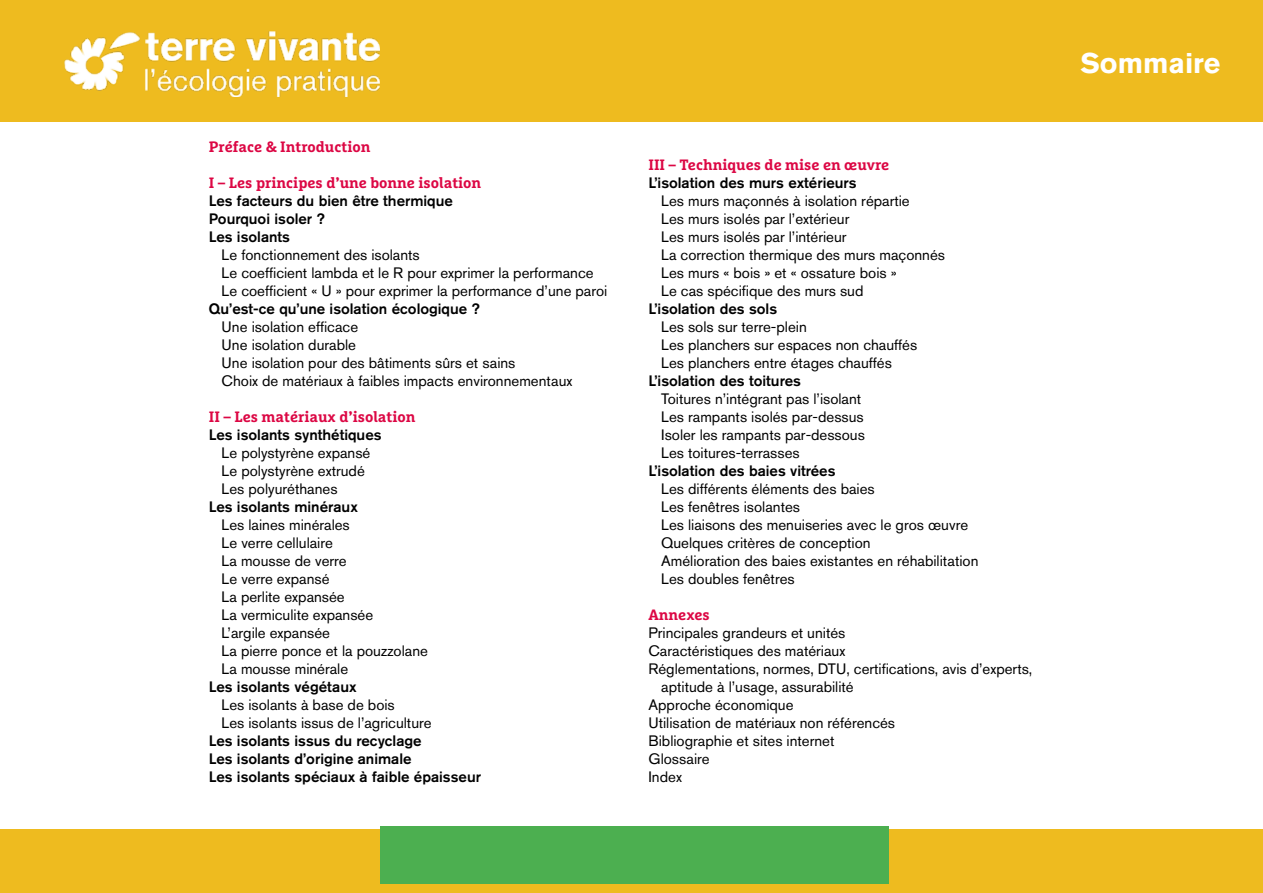
<style>
.page{position:relative;width:1263px;height:893px;background:#fff}
.page>*{position:absolute;margin:0;border:0;box-sizing:border-box;transform-origin:0 0}
.t1{font:700 28.35px "Akzidenz Grotesk Pro";color:#fff}
.t2{font:15px/18px "Akzidenz Grotesk Pro";color:#000}
.t3{font:500 15px/18px "Akzidenz Grotesk Pro";color:#000}
.t4{font:700 15px "Marselis Slab Pro";color:#dc0744}
</style>
<div class="page">
<div style="left:0;top:0;width:1263px;height:121px;background:#eebb1f"></div>
<div style="left:0;top:829px;width:1263px;height:64px;background:#eebb1f"></div>
<img style="left:64px;top:31px;width:315px;height:66px">
<div style="left:380px;top:827px;width:508px;height:57px;background:#4caf50"></div>
<p class="t4" style="left:209px;top:137px;width:163px">Préface &amp; Introduction</p>
<p class="t4" style="left:209px;top:173px;width:274px">I – Les principes d’une bonne isolation</p>
<p class="t3" style="left:209px;top:191px;width:246px">Les facteurs du bien être thermique<br>Pourquoi isoler ?<br>Les isolants</p>
<p class="t2" style="left:222px;top:245px;width:387px">Le fonctionnement des isolants<br>Le coefficient lambda et le R pour exprimer la performance<br>Le coefficient « U » pour exprimer la performance d’une paroi</p>
<p class="t3" style="left:209px;top:299px;width:273px">Qu’est-ce qu’une isolation écologique ?</p>
<p class="t2" style="left:222px;top:317px;width:352px">Une isolation efficace<br>Une isolation durable<br>Une isolation pour des bâtiments sûrs et sains<br>Choix de matériaux à faibles impacts environnementaux</p>
<p class="t4" style="left:209px;top:407px;width:208px">II – Les matériaux d’isolation</p>
<p class="t3" style="left:209px;top:425px;width:174px">Les isolants synthétiques</p>
<p class="t2" style="left:222px;top:443px;width:150px">Le polystyrène expansé<br>Le polystyrène extrudé<br>Les polyuréthanes</p>
<p class="t3" style="left:209px;top:497px;width:150px">Les isolants minéraux</p>
<p class="t2" style="left:222px;top:515px;width:208px">Les laines minérales<br>Le verre cellulaire<br>La mousse de verre<br>Le verre expansé<br>La perlite expansée<br>La vermiculite expansée<br>L’argile expansée<br>La pierre ponce et la pouzzolane<br>La mousse minérale</p>
<p class="t3" style="left:209px;top:677px;width:149px">Les isolants végétaux</p>
<p class="t2" style="left:222px;top:695px;width:212px">Les isolants à base de bois<br>Les isolants issus de l’agriculture</p>
<p class="t3" style="left:209px;top:731px;width:274px">Les isolants issus du recyclage<br>Les isolants d’origine animale<br>Les isolants spéciaux à faible épaisseur</p>
<p class="t4" style="left:648px;top:155px;width:242px">III – Techniques de mise en œuvre</p>
<p class="t3" style="left:648px;top:173px;width:210px">L’isolation des murs extérieurs</p>
<p class="t2" style="left:661px;top:191px;width:285px">Les murs maçonnés à isolation répartie<br>Les murs isolés par l’extérieur<br>Les murs isolés par l’intérieur<br>La correction thermique des murs maçonnés Les murs « bois » et « ossature bois »<br>Le cas spécifique des murs sud</p>
<p class="t3" style="left:648px;top:299px;width:130px">L’isolation des sols</p>
<p class="t2" style="left:661px;top:317px;width:258px">Les sols sur terre-plein<br>Les planchers sur espaces non chauffés<br>Les planchers entre étages chauffés</p>
<p class="t3" style="left:648px;top:371px;width:154px">L’isolation des toitures</p>
<p class="t2" style="left:661px;top:389px;width:205px">Toitures n’intégrant pas l’isolant<br>Les rampants isolés par-dessus<br>Isoler les rampants par-dessous<br>Les toitures-terrasses</p>
<p class="t3" style="left:648px;top:461px;width:189px">L’isolation des baies vitrées</p>
<p class="t2" style="left:661px;top:479px;width:319px">Les différents éléments des baies<br>Les fenêtres isolantes<br>Les liaisons des menuiseries avec le gros œuvre Quelques critères de conception<br>Amélioration des baies existantes en réhabilitation Les doubles fenêtres</p>
<p class="t4" style="left:648px;top:605px;width:63px">Annexes</p>
<p class="t2" style="left:648px;top:623px;width:198px">Principales grandeurs et unités</p>
<p class="t2" style="left:648px;top:641px;width:198px">Caractéristiques des matériaux</p>
<p class="t2" style="left:648px;top:659px;width:385px">Réglementations, normes, DTU, certifications, avis d’experts,</p>
<p class="t2" style="left:661px;top:677px;width:194px">aptitude à l’usage, assurabilité</p>
<p class="t2" style="left:648px;top:695px;width:147px">Approche économique</p>
<p class="t2" style="left:648px;top:713px;width:248px">Utilisation de matériaux non référencés</p>
<p class="t2" style="left:648px;top:731px;width:187px">Bibliographie et sites internet</p>
<p class="t2" style="left:648px;top:749px;width:63px">Glossaire</p>
<p class="t2" style="left:648px;top:767px;width:35px">Index</p>
<h1 class="t1" style="left:1080px;top:45px;width:141px">Sommaire</h1>
</div>
